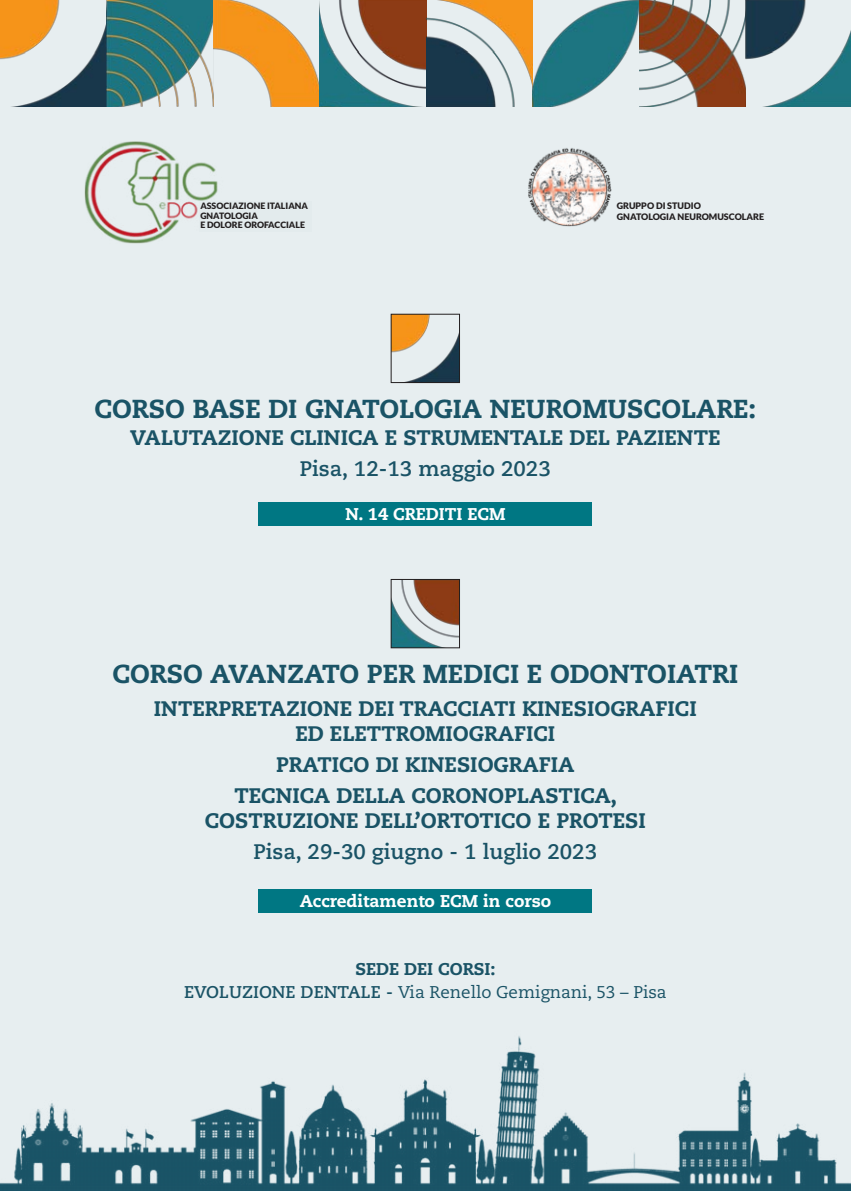
<style>
.page{position:relative;width:851px;height:1191px;background:#fff}
.page>*{position:absolute;margin:0;border:0;box-sizing:border-box;transform-origin:0 0}
.t1{font:800 26px "Caecilia LT Pro 85";color:#1a5366}
.t2{font:800 21px/25.2px "Caecilia LT Pro 85";color:#1a5366;text-align:center}
.t3{font:700 21px "Caecilia LT Pro 75";color:#1a5366}
.t4{font:17px "Caecilia LT Pro 55 Roman";color:#1a5366}
.t5{font:800 17px "Caecilia LT Pro 85";color:#fff}
.t6{font:800 17px "Caecilia LT Pro 85";color:#1a5366}
.t7{font:900 9px "Lato";color:#231f20}
.t8{font:900 8.8px "Lato";color:#231f20}
.s1{font-family:"Caecilia LT Pro 75";font-weight:700}
</style>
<div class="page">
<div style="left:0;top:0;width:850px;height:1191px;background:#e7eef0"></div>
<img style="left:528px;top:148px;width:83px;height:79px">
<div style="left:258px;top:889px;width:334px;height:23px;background:#007783"></div>
<div style="left:258px;top:502px;width:334px;height:23px;background:#007783"></div>
<img style="left:0;top:0;width:850px;height:106px">
<img style="left:393px;top:316px;width:64px;height:65px">
<div style="left:391px;top:314px;width:68px;height:69px;border:1px solid #231f20"></div>
<img style="left:393px;top:581px;width:64px;height:65px">
<div style="left:391px;top:579px;width:68px;height:69px;border:1px solid #231f20"></div>
<img style="left:0;top:1036px;width:850px;height:155px">
<img style="left:84px;top:141px;width:134px;height:103px">
<div style="left:199px;top:202px;width:112px;height:30px;background:#e3ebed"></div>
<p class="t8" style="left:200px;top:201px;width:109px">ASSOCIAZIONE ITALIANA</p>
<p class="t8" style="left:200px;top:210px;width:59px">GNATOLOGIA</p>
<p class="t8" style="left:200px;top:220px;width:106px">E DOLORE OROFACCIALE</p>
<p class="t7" style="left:616px;top:201px;width:85px">GRUPPO DI STUDIO</p>
<p class="t7" style="left:616px;top:212px;width:149px">GNATOLOGIA NEUROMUSCOLARE</p>
<p class="t1" style="left:94px;top:394px;width:663px">CORSO BASE DI GNATOLOGIA NEUROMUSCOLARE:</p>
<p class="t2" style="left:130px;top:425px;width:591px">VALUTAZIONE CLINICA E STRUMENTALE DEL PAZIENTE</p>
<p class="t3" style="left:300px;top:460px;width:252px">Pisa, 12-13 maggio 2023</p>
<p class="t5" style="left:345px;top:504px;width:162px">N. 14 CREDITI ECM</p>
<p class="t1" style="left:112px;top:658px;width:627px">CORSO AVANZATO PER MEDICI E ODONTOIATRI</p>
<p class="t2" style="left:154px;top:696px;width:544px">INTERPRETAZIONE DEI TRACCIATI KINESIOGRAFICI<br>ED ELETTROMIOGRAFICI</p>
<p class="t2" style="left:276px;top:752px;width:300px">PRATICO DI KINESIOGRAFIA</p>
<p class="t2" style="left:205px;top:783px;width:442px">TECNICA DELLA CORONOPLASTICA,<br>COSTRUZIONE DELL’ORTOTICO E PROTESI</p>
<p class="t3" style="left:253px;top:842px;width:345px">Pisa, 29-30 giugno - 1 luglio 2023</p>
<p class="t5" style="left:299px;top:891px;width:253px">Accreditamento ECM in corso</p>
<p class="t6" style="left:355px;top:959px;width:142px">SEDE DEI CORSI:</p>
<p class="t4" style="left:184px;top:985px;width:484px"><span class="s1">EVOLUZIONE DENTALE -</span> Via Renello Gemignani, 53 – Pisa</p>
</div>
